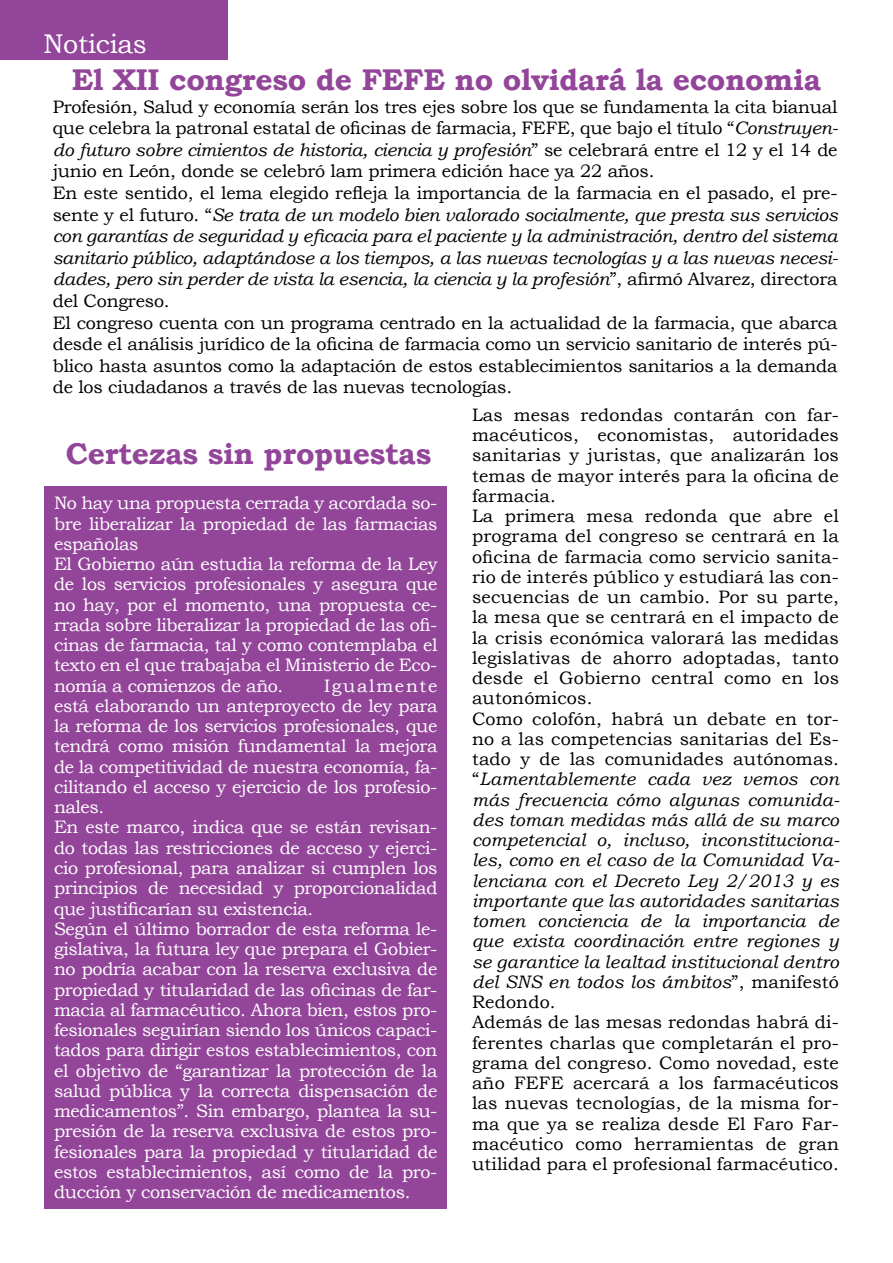
<style>
.page{position:relative;width:893px;height:1263px;background:#fff}
.page>*{position:absolute;margin:0;border:0;box-sizing:border-box;transform-origin:0 0}
.t1{font:700 30px "Bookman Old Style";letter-spacing:-.01em;color:#93459a}
.t2{font:27px "Bookman Old Style";letter-spacing:-.01em;color:#fff}
.t3{font:18px/20.2px "Bookman Old Style";letter-spacing:-.02em;color:#fff}
.t4{font:18px/20.2px "Bookman Old Style";letter-spacing:.01em;color:#000}
.t5{font:18px/21.6px "Bookman Old Style";letter-spacing:-.01em;color:#000}
.s1{font-style:italic}
</style>
<div class="page">
<div style="left:44px;top:487px;width:402px;height:722px;background:#93459a"></div>
<div style="left:0;top:0;width:228px;height:59px;background:#93459a"></div>
<h2 class="t2" style="left:44px;top:26px;width:105px">Noticias</h2>
<h1 class="t1" style="left:72px;top:58px;width:751px">El XII congreso de FEFE no olvidará la economia</h1>
<p class="t5" style="left:53px;top:96px;width:787px">Profesión, Salud y economía serán los tres ejes sobre los que se fundamenta la cita bianual que celebra la patronal estatal de oficinas de farmacia, FEFE, que bajo el título “<span class="s1">Construyen&shy;do futuro sobre cimientos de historia, ciencia y profesión</span>” se celebrará entre el 12 y el 14 de junio en León, donde se celebró lam primera edición hace ya 22 años.<br>En este sentido, el lema elegido refleja la importancia de la farmacia en el pasado, el pre&shy;sente y el futuro. “<span class="s1">Se trata de un modelo bien valorado socialmente, que presta sus servicios con garantías de seguridad y eficacia para el paciente y la administración, dentro del sistema sanitario público, adaptándose a los tiempos, a las nuevas tecnologías y a las nuevas necesi&shy;dades, pero sin perder de vista la esencia, la ciencia y la profesión</span>”, afirmó Alvarez, directora del Congreso.<br>El congreso cuenta con un programa centrado en la actualidad de la farmacia, que abarca desde el análisis jurídico de la oficina de farmacia como un servicio sanitario de interés pú&shy;blico hasta asuntos como la adaptación de estos establecimientos sanitarios a la demanda de los ciudadanos a través de las nuevas tecnologías.</p>
<p class="t4" style="left:472px;top:405px;width:369px">Las mesas redondas contarán con far&shy;macéuticos, economistas, autoridades sanitarias y juristas, que analizarán los temas de mayor interés para la oficina de farmacia.<br>La primera mesa redonda que abre el programa del congreso se centrará en la oficina de farmacia como servicio sanita&shy;rio de interés público y estudiará las con&shy;secuencias de un cambio. Por su parte, la mesa que se centrará en el impacto de la crisis económica valorará las medidas legislativas de ahorro adoptadas, tanto desde el Gobierno central como en los autonómicos.<br>Como colofón, habrá un debate en tor&shy;no a las competencias sanitarias del Es&shy;tado y de las comunidades autónomas. “<span class="s1">Lamentablemente cada vez vemos con más frecuencia cómo algunas comunida&shy;des toman medidas más allá de su marco competencial o, incluso, inconstituciona&shy;les, como en el caso de la Comunidad Va&shy;lenciana con el Decreto Ley 2/2013 y es importante que las autoridades sanitarias tomen conciencia de la importancia de que exista coordinación entre regiones y se garantice la lealtad institucional dentro del SNS en todos los ámbitos</span>”, manifestó Redondo.<br>Además de las mesas redondas habrá di&shy;ferentes charlas que completarán el pro&shy;grama del congreso. Como novedad, este año FEFE acercará a los farmacéuticos las nuevas tecnologías, de la misma for&shy;ma que ya se realiza desde El Faro Far&shy;macéutico como herramientas de gran utilidad para el profesional farmacéutico.</p>
<h1 class="t1" style="left:66px;top:432px;width:367px">Certezas sin propuestas</h1>
<p class="t3" style="left:54px;top:493px;width:385px">No hay una propuesta cerrada y acordada so&shy;bre liberalizar la propiedad de las farmacias españolas<br>El Gobierno aún estudia la reforma de la Ley de los servicios profesionales y asegura que no hay, por el momento, una propuesta ce&shy;rrada sobre liberalizar la propiedad de las ofi&shy;cinas de farmacia, tal y como contemplaba el texto en el que trabajaba el Ministerio de Eco&shy;nomía a comienzos de año.</p>
<p class="t3" style="left:54px;top:675px;width:385px;text-indent:270px">Igualmente está elaborando un anteproyecto de ley para la reforma de los servicios profesionales, que tendrá como misión fundamental la mejora de la competitividad de nuestra economía, fa&shy;cilitando el acceso y ejercicio de los profesio&shy;nales.<br>En este marco, indica que se están revisan&shy;do todas las restricciones de acceso y ejerci&shy;cio profesional, para analizar si cumplen los principios de necesidad y proporcionalidad que justificarían su existencia.<br>Según el último borrador de esta reforma le&shy;gislativa, la futura ley que prepara el Gobier&shy;no podría acabar con la reserva exclusiva de propiedad y titularidad de las oficinas de far&shy;macia al farmacéutico. Ahora bien, estos pro&shy;fesionales seguirían siendo los únicos capaci&shy;tados para dirigir estos establecimientos, con el objetivo de “garantizar la protección de la salud pública y la correcta dispensación de medicamentos”. Sin embargo, plantea la su&shy;presión de la reserva exclusiva de estos pro&shy;fesionales para la propiedad y titularidad de estos establecimientos, así como de la pro&shy;ducción y conservación de medicamentos.</p>
</div>
